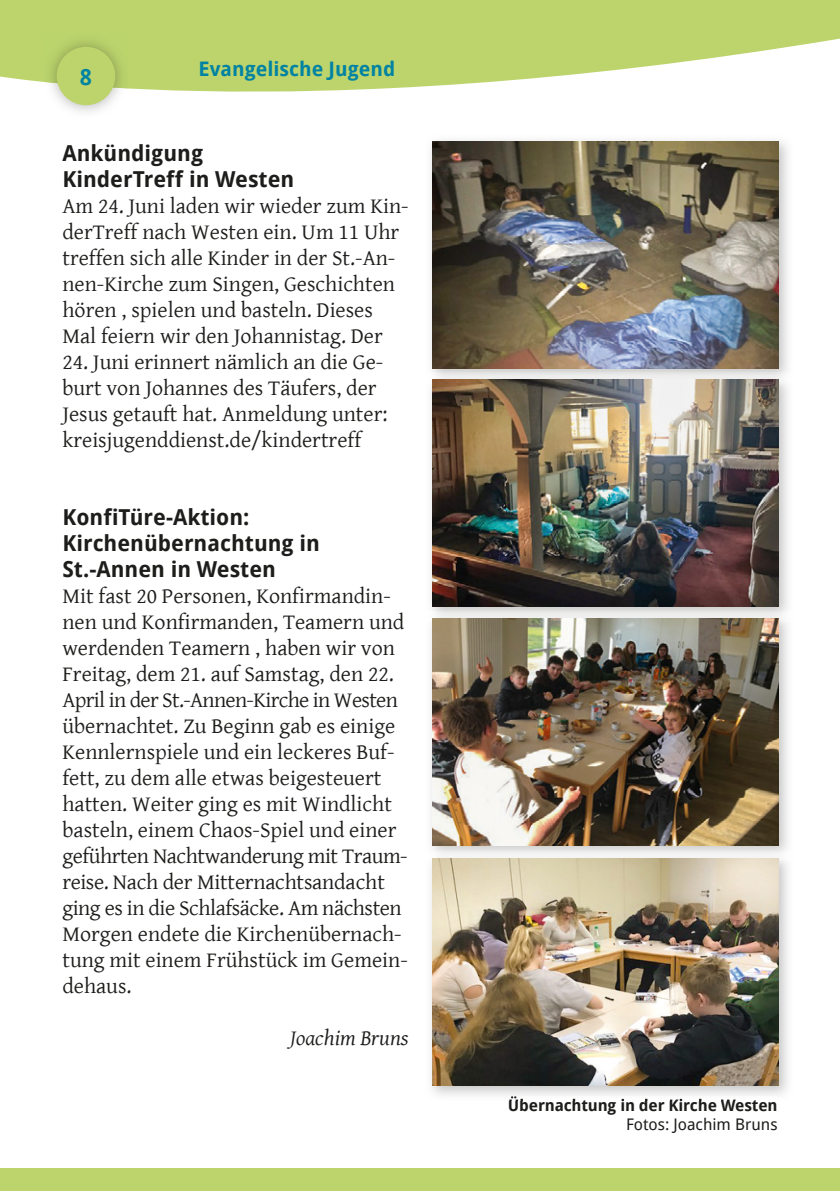
<style>
.page{position:relative;width:840px;height:1191px;background:#fff}
.page>*{position:absolute;margin:0;border:0;box-sizing:border-box;transform-origin:0 0}
.t1{font:22px/26px "Gentium Basic";color:#1d1d1b}
.t2{font:700 22px/26px "Droid Sans";color:#1d1d1b}
.t3{font:italic 22px "Gentium Basic";color:#1d1d1b}
.t4{font:700 22px "Droid Sans";color:#0083a3}
.t5{font:700 20px "Droid Sans";color:#0083a3}
.t6{font:700 16px "Droid Sans";letter-spacing:-.01em;color:#1d1d1b}
.t7{font:16px "Droid Sans";color:#1d1d1b}
</style>
<div class="page">
<svg style="left:0;top:0;width:839px;height:92px;fill:#bdd46c"></svg>
<div style="left:0;top:1168px;width:839px;height:23px;background:#bdd46c"></div>
<img style="left:431px;top:140px;width:357px;height:233px">
<img style="left:432px;top:142px;width:346px;height:227px">
<img style="left:44px;top:88px;width:84px;height:24px">
<img style="left:44px;top:34px;width:84px;height:54px">
<div style="left:57px;top:47px;width:58px;height:58px;background:#bdd46c;border-radius:50%"></div>
<img style="left:431px;top:384px;width:357px;height:227px">
<img style="left:432px;top:373px;width:353px;height:11px">
<img style="left:432px;top:380px;width:346px;height:227px">
<img style="left:431px;top:622px;width:357px;height:229px">
<img style="left:435px;top:611px;width:350px;height:11px">
<img style="left:432px;top:618px;width:346px;height:227px">
<img style="left:431px;top:860px;width:357px;height:235px">
<img style="left:509px;top:1096px;width:227px;height:4px">
<img style="left:432px;top:858px;width:346px;height:227px">
<p class="t4" style="left:80px;top:61px;width:14px">8</p>
<p class="t5" style="left:198px;top:55px;width:198px">Evangelische Jugend</p>
<p class="t2" style="left:62px;top:139px;width:233px">Ankündigung<br>KinderTreff in Westen</p>
<p class="t1" style="left:62px;top:192px;width:347px">Am 24. Juni laden wir wieder zum Kin&shy;derTreff nach Westen ein. Um 11 Uhr treffen sich alle Kinder in der St.-An&shy;nen-Kirche zum Singen, Geschichten hören , spielen und basteln. Dieses Mal feiern wir den Johannistag. Der</p>
<p class="t1" style="left:62px;top:348px;width:326px">24. Juni erinnert nämlich an die Ge&shy;burt von Johannes des Täufers, der Jesus getauft hat. Anmeldung unter: kreisjugenddienst.de/kindertreff</p>
<p class="t2" style="left:62px;top:503px;width:259px">KonfiTüre-Aktion:<br>Kirchenübernachtung in<br>St.-Annen in Westen</p>
<p class="t1" style="left:62px;top:582px;width:346px">Mit fast 20 Personen, Konfirmandin&shy;nen und Konfirmanden, Teamern und werdenden Teamern , haben wir von Freitag, dem 21. auf Samstag, den 22.<br>April in der St.-Annen-Kirche in Westen übernachtet. Zu Beginn gab es einige Kennlernspiele und ein leckeres Buf&shy;fett, zu dem alle etwas beigesteuert hatten. Weiter ging es mit Windlicht basteln, einem Chaos-Spiel und einer geführten Nachtwanderung mit Traum&shy;reise. Nach der Mitternachtsandacht ging es in die Schlafsäcke. Am nächsten Morgen endete die Kirchenübernach&shy;tung mit einem Frühstück im Gemein&shy;dehaus.</p>
<p class="t3" style="left:290px;top:1022px;width:120px">Joachim Bruns</p>
<p class="t6" style="left:507px;top:1093px;width:271px">Übernachtung in der Kirche Westen</p>
<p class="t7" style="left:625px;top:1113px;width:153px">Fotos: Joachim Bruns</p>
</div>
